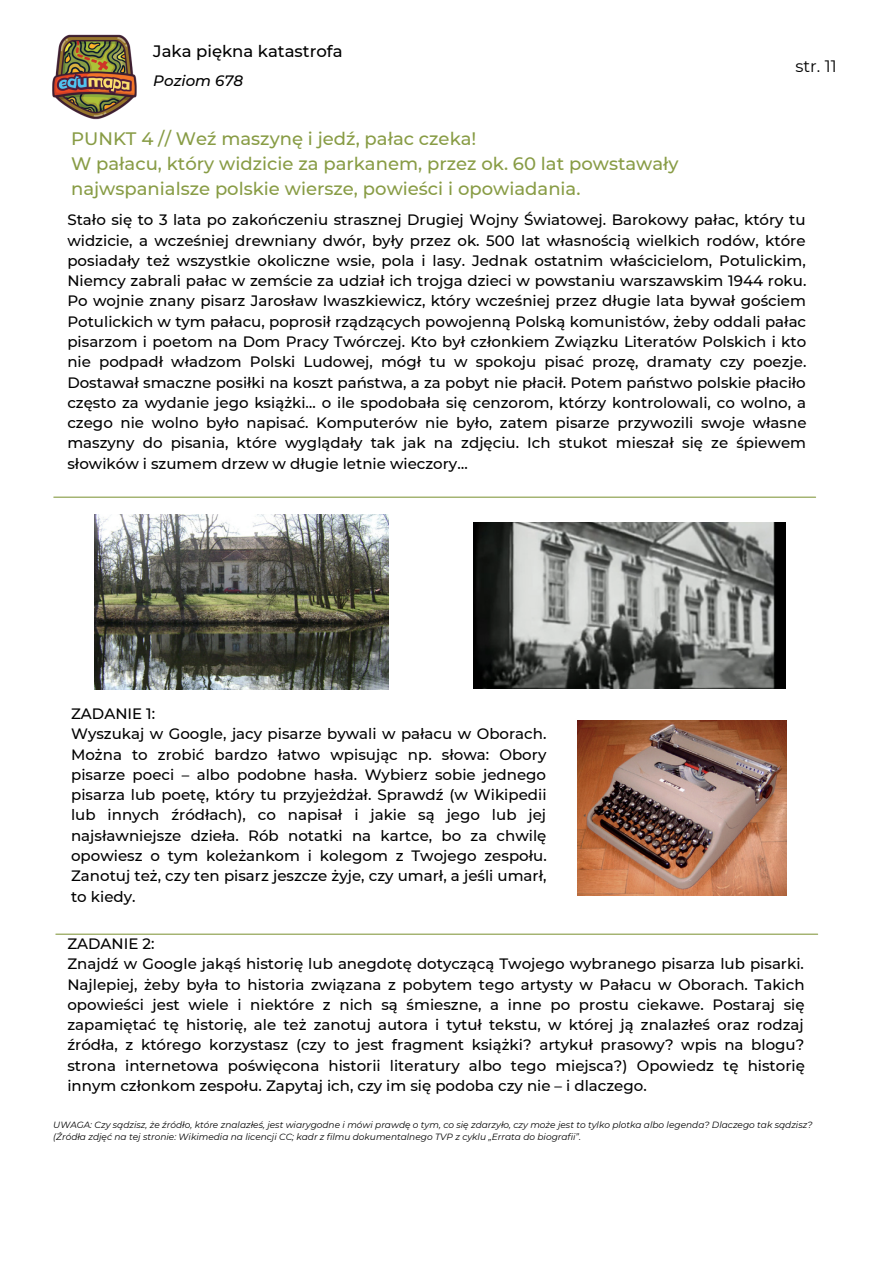
<style>
.page{position:relative;width:894px;height:1264px;background:#fff}
.page>*{position:absolute;margin:0;border:0;box-sizing:border-box;transform-origin:0 0}
.t1{font:500 18px/24.8px "Montserrat";color:#889c45}
.t2{font:500 16.5px "Montserrat";color:#000}
.t3{font:16.5px "Montserrat";color:#000}
.t4{font:500 15px/20.2px "Montserrat";color:#000;text-align:justify}
.t5{font:italic 500 15px "Montserrat";color:#000}
.t6{font:italic 9px "Montserrat";color:#000}
</style>
<div class="page">
<img style="left:52px;top:34px;width:85px;height:86px">
<img style="left:94px;top:514px;width:294px;height:175px">
<img style="left:577px;top:720px;width:209px;height:175px">
<img style="left:473px;top:522px;width:312px;height:166px">
<hr style="left:56px;top:933px;width:761px;height:1px;background:#889c45">
<hr style="left:54px;top:496px;width:761px;height:2px;background:#889c45">
<p class="t2" style="left:153px;top:41px;width:191px">Jaka piękna katastrofa</p>
<p class="t5" style="left:153px;top:72px;width:91px">Poziom 678</p>
<p class="t1" style="left:71px;top:126px;width:406px">PUNKT 4 // Weź maszynę i jedź, pałac czeka!</p>
<p class="t1" style="left:71px;top:151px;width:609px">W pałacu, który widzicie za parkanem, przez ok. 60 lat powstawały najwspanialsze polskie wiersze, powieści i opowiadania.</p>
<p class="t3" style="left:795px;top:56px;width:43px">str. 11</p>
<p class="t4" style="left:67px;top:210px;width:740px">Stało się to 3 lata po zakończeniu strasznej Drugiej Wojny Światowej. Barokowy pałac, który tu widzicie, a wcześniej drewniany dwór, były przez ok. 500 lat własnością wielkich rodów, które posiadały też wszystkie okoliczne wsie, pola i lasy. Jednak ostatnim właścicielom, Potulickim, Niemcy zabrali pałac w zemście za udział ich trojga dzieci w powstaniu warszawskim 1944 roku.<br>Po wojnie znany pisarz Jarosław Iwaszkiewicz, który wcześniej przez długie lata bywał gościem Potulickich w tym pałacu, poprosił rządzących powojenną Polską komunistów, żeby oddali pałac pisarzom i poetom na Dom Pracy Twórczej. Kto był członkiem Związku Literatów Polskich i kto nie podpadł władzom Polski Ludowej, mógł tu w spokoju pisać prozę, dramaty czy poezje.<br>Dostawał smaczne posiłki na koszt państwa, a za pobyt nie płacił. Potem państwo polskie płaciło często za wydanie jego książki… o ile spodobała się cenzorom, którzy kontrolowali, co wolno, a czego nie wolno było napisać. Komputerów nie było, zatem pisarze przywozili swoje własne maszyny do pisania, które wyglądały tak jak na zdjęciu. Ich stukot mieszał się ze śpiewem słowików i szumem drzew w długie letnie wieczory…</p>
<p class="t4" style="left:71px;top:703px;width:86px">ZADANIE 1:</p>
<p class="t4" style="left:71px;top:723px;width:477px">Wyszukaj w Google, jacy pisarze bywali w pałacu w Oborach.<br>Można to zrobić bardzo łatwo wpisując np. słowa: Obory pisarze poeci – albo podobne hasła. Wybierz sobie jednego pisarza lub poetę, który tu przyjeżdżał. Sprawdź (w Wikipedii lub innych źródłach), co napisał i jakie są jego lub jej najsławniejsze dzieła. Rób notatki na kartce, bo za chwilę opowiesz o tym koleżankom i kolegom z Twojego zespołu.<br>Zanotuj też, czy ten pisarz jeszcze żyje, czy umarł, a jeśli umarł, to kiedy.</p>
<p class="t4" style="left:67px;top:933px;width:89px">ZADANIE 2:</p>
<p class="t4" style="left:67px;top:953px;width:738px">Znajdź w Google jakąś historię lub anegdotę dotyczącą Twojego wybranego pisarza lub pisarki.<br>Najlepiej, żeby była to historia związana z pobytem tego artysty w Pałacu w Oborach. Takich opowieści jest wiele i niektóre z nich są śmieszne, a inne po prostu ciekawe. Postaraj się zapamiętać tę historię, ale też zanotuj autora i tytuł tekstu, w której ją znalazłeś oraz rodzaj źródła, z którego korzystasz (czy to jest fragment książki? artykuł prasowy? wpis na blogu? strona internetowa poświęcona historii literatury albo tego miejsca?) Opowiedz tę historię innym członkom zespołu. Zapytaj ich, czy im się podoba czy nie – i dlaczego.</p>
<p class="t6" style="left:53px;top:1119px;width:760px">UWAGA: Czy sądzisz, że źródło, które znalazłeś, jest wiarygodne i mówi prawdę o tym, co się zdarzyło, czy może jest to tylko plotka albo legenda? Dlaczego tak sądzisz?</p>
<p class="t6" style="left:53px;top:1131px;width:529px">(Źródła zdjęć na tej stronie: Wikimedia na licencji CC; kadr z filmu dokumentalnego TVP z cyklu „Errata do biografii”.</p>
</div>
